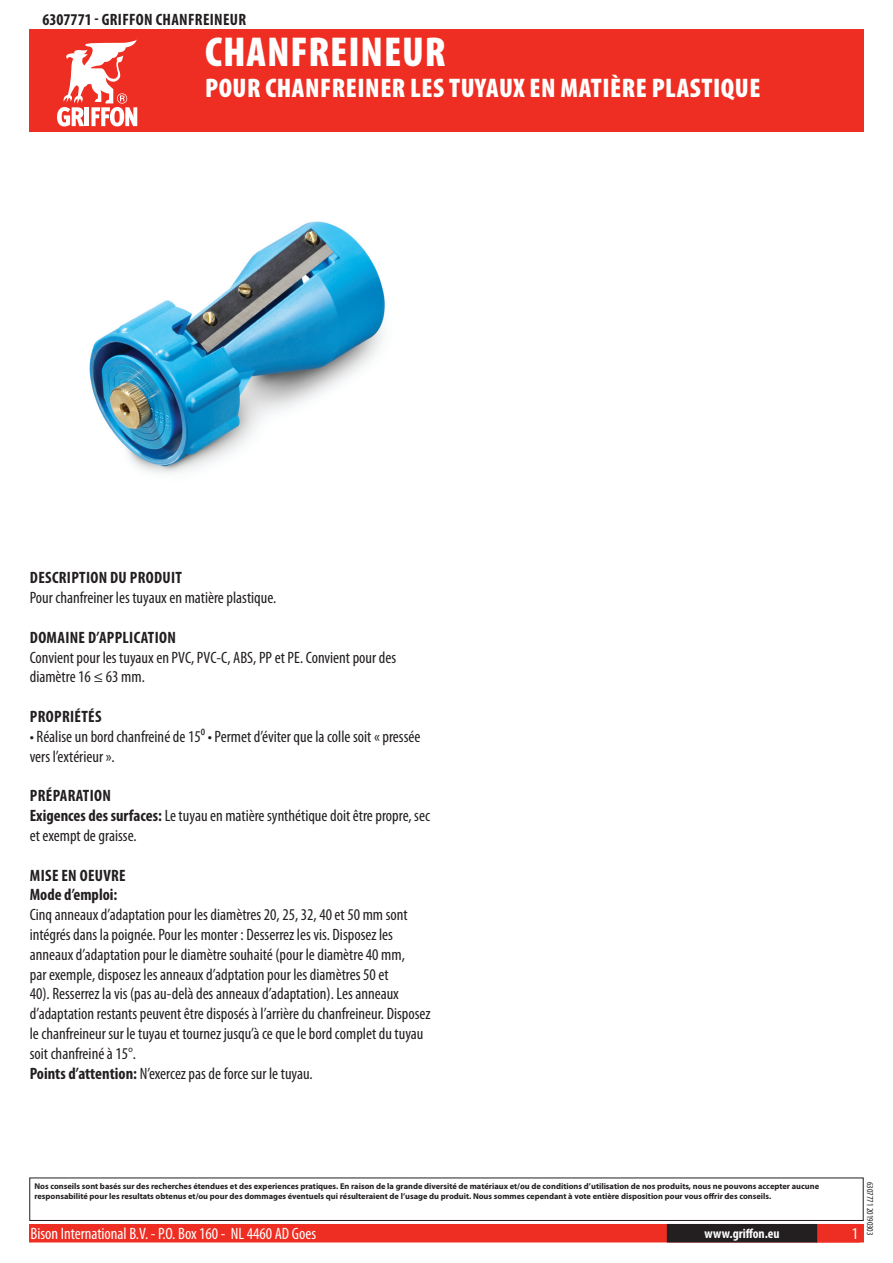
<style>
.page{position:relative;width:893px;height:1263px;background:#fff}
.page>*{position:absolute;margin:0;border:0;box-sizing:border-box;transform-origin:0 0}
.t1{font:900 condensed 42px "Myriad Pro";letter-spacing:.02em;color:#fff}
.t2{font:900 condensed 27px "Myriad Pro";letter-spacing:.02em;color:#fff}
.t3{font:condensed 16.5px/19.8px "Myriad Pro";color:#231f20}
.t4{font:700 condensed 16.5px/19.8px "Myriad Pro";letter-spacing:.02em;color:#231f20}
.t5{font:condensed 16.5px "Myriad Pro";color:#fff}
.t6{font:700 condensed 13.5px "Myriad Pro";color:#fff}
.t7{font:condensed 9px "Myriad Pro";color:#231f20}
.t8{font:700 8.4px/10.1px "Myriad Pro";color:#231f20}
.s1{font-weight:700}
</style>
<div class="page">
<div style="left:30px;top:1225px;width:833px;height:17px;background:#ee2e22"></div>
<div style="left:29px;top:1224px;width:835px;height:18px;border:2px solid #ee2e22"></div>
<div style="left:816px;top:1224px;width:44px;height:18px;border:2px solid #ee2e22"></div>
<div style="left:668px;top:1225px;width:148px;height:17px;background:#231f20"></div>
<div style="left:667px;top:1224px;width:150px;height:18px;border:2px solid #231f20"></div>
<div style="left:29px;top:1177px;width:835px;height:44px;border:1px solid #231f20"></div>
<div style="left:30px;top:30px;width:834px;height:102px;background:#ee2e22"></div>
<svg style="left:57px;top:39px;width:80px;height:87px"></svg>
<img style="left:89px;top:221px;width:296px;height:253px">
<p class="t4" style="left:43px;top:9px;width:205px">6307771 - GRIFFON CHANFREINEUR</p>
<h1 class="t1" style="left:205px;top:25px;width:242px">CHANFREINEUR</h1>
<h2 class="t2" style="left:205px;top:70px;width:557px">POUR CHANFREINER LES TUYAUX EN MATIÈRE PLASTIQUE</h2>
<p class="t4" style="left:30px;top:568px;width:154px">DESCRIPTION DU PRODUIT</p>
<p class="t3" style="left:30px;top:588px;width:248px">Pour chanfreiner les tuyaux en matière plastique.</p>
<p class="t4" style="left:30px;top:627px;width:147px">DOMAINE D’APPLICATION</p>
<p class="t3" style="left:30px;top:647px;width:368px">Convient pour les tuyaux en PVC, PVC-C, ABS, PP et PE. Convient pour des diamètre 16 ≤ 63 mm.</p>
<p class="t4" style="left:30px;top:706px;width:73px">PROPRIÉTÉS</p>
<p class="t3" style="left:30px;top:726px;width:392px">• Réalise un bord chanfreiné de 15⁰ • Permet d’éviter que la colle soit « pressée vers l’extérieur ».</p>
<p class="t3" style="left:30px;top:786px;width:402px"><span class="s1">PRÉPARATION<br>EXIGENCES DES SURFACES:</span> Le tuyau en matière synthétique doit être propre, sec et exempt de graisse.</p>
<p class="t4" style="left:30px;top:865px;width:98px">MISE EN OEUVRE<br>MODE D’EMPLOI:</p>
<p class="t3" style="left:30px;top:904px;width:402px">Cinq anneaux d’adaptation pour les diamètres 20, 25, 32, 40 et 50 mm sont intégrés dans la poignée. Pour les monter : Desserrez les vis. Disposez les anneaux d’adaptation pour le diamètre souhaité (pour le diamètre 40 mm,<br>par exemple, disposez les anneaux d’adptation pour les diamètres 50 et<br>40). Resserrez la vis (pas au-delà des anneaux d’adaptation). Les anneaux d’adaptation restants peuvent être disposés à l’arrière du chanfreineur. Disposez le chanfreineur sur le tuyau et tournez jusqu’à ce que le bord complet du tuyau soit chanfreiné à 15°.<br><span class="s1">POINTS D’ATTENTION:</span> N’exercez pas de force sur le tuyau.</p>
<p class="t8" style="left:34px;top:1181px;width:786px">Nos conseils sont basés sur des recherches étendues et des experiences pratiques. En raison de la grande diversité de matériaux et/ou de conditions d’utilisation de nos produits, nous ne pouvons accepter aucune responsabilité pour les resultats obtenus et/ou pour des dommages éventuels qui résulteraient de l’usage du produit. Nous sommes cependant à vote entière disposition pour vous offrir des conseils.</p>
<p class="t5" style="left:31px;top:1224px;width:287px">Bison International B.V. - P.O. Box 160 - NL 4460 AD Goes</p>
<p class="t6" style="left:704px;top:1225px;width:77px">WWW.GRIFFON.EU</p>
<p class="t5" style="left:852px;top:1224px;width:8px">1</p>
<p class="t7" style="left:875px;top:1182px;width:55px;rotate:90deg">6307771 20190303</p>
</div>
